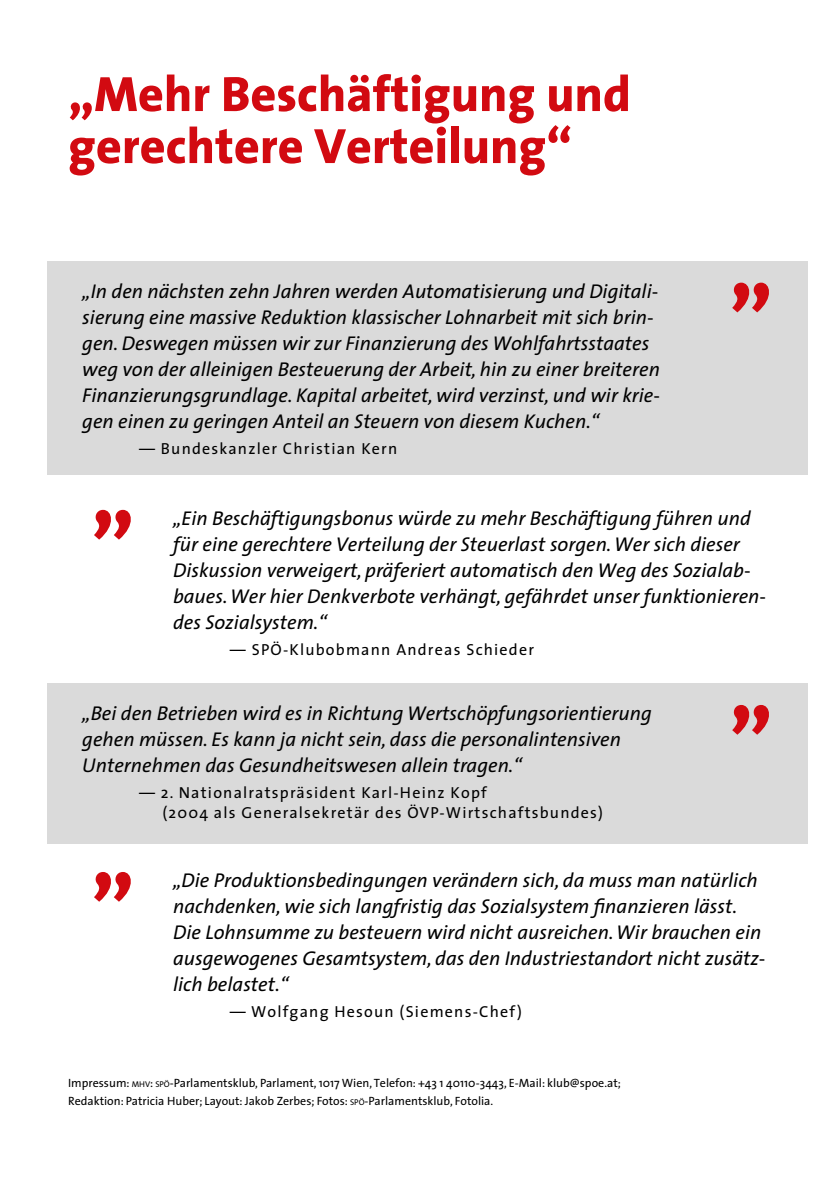
<style>
.page{position:relative;width:840px;height:1191px;background:#fff}
.page>*{position:absolute;margin:0;border:0;box-sizing:border-box;transform-origin:0 0}
.t1{font:800 50px/52px "The Sans";color:#d20a11}
.t2{font:italic 20px/26px "The Sans";color:#000}
.t3{font:16px/20px "The Sans";letter-spacing:.075em;color:#000}
.t4{font:12px/18px "The Sans";color:#000}
.s1{font-size:8.4px}
</style>
<div class="page">
<div style="left:47px;top:261px;width:760px;height:214px;background:#dadada"></div>
<div style="left:47px;top:683px;width:760px;height:160px;background:#dadada"></div>
<svg style="left:94px;top:872px;width:37px;height:29px"></svg>
<svg style="left:732px;top:705px;width:37px;height:29px"></svg>
<svg style="left:94px;top:510px;width:37px;height:29px"></svg>
<svg style="left:732px;top:283px;width:37px;height:29px"></svg>
<h1 class="t1" style="left:68px;top:67px;width:564px">„Mehr Beschäftigung und gerechtere Verteilung“</h1>
<p class="t2" style="left:82px;top:277px;width:579px">„In den nächsten zehn Jahren werden Automatisierung und Digitali&shy;sierung eine massive Reduktion klassischer Lohnarbeit mit sich brin&shy;gen. Deswegen müssen wir zur Finanzierung des Wohlfahrtsstaates weg von der alleinigen Besteuerung der Arbeit, hin zu einer breiteren Finanzierungsgrundlage. Kapital arbeitet, wird verzinst, und wir krie&shy;gen einen zu geringen Anteil an Steuern von diesem Kuchen.“</p>
<p class="t3" style="left:139px;top:438px;width:260px">— Bundeskanzler Christian Kern</p>
<p class="t2" style="left:173px;top:504px;width:594px">„Ein Beschäftigungsbonus würde zu mehr Beschäftigung führen und für eine gerechtere Verteilung der Steuerlast sorgen. Wer sich dieser Diskussion verweigert, präferiert automatisch den Weg des Sozialab&shy;baues. Wer hier Denkverbote verhängt, gefährdet unser funktionieren&shy;des Sozialsystem.“</p>
<p class="t3" style="left:230px;top:639px;width:305px">— SPÖ-Klubobmann Andreas Schieder</p>
<p class="t2" style="left:82px;top:699px;width:570px">„Bei den Betrieben wird es in Richtung Wertschöpfungsorientierung gehen müssen. Es kann ja nicht sein, dass die personalintensiven<br>Unternehmen das Gesundheitswesen allein tragen.“</p>
<p class="t3" style="left:162px;top:782px;width:441px;text-indent:-23px">— 2. Nationalratspräsident Karl-Heinz Kopf<br>(2004 als Generalsekretär des ÖVP-Wirtschaftsbundes)</p>
<p class="t2" style="left:173px;top:866px;width:593px">„Die Produktionsbedingungen verändern sich, da muss man natürlich nachdenken, wie sich langfristig das Sozialsystem finanzieren lässt.<br>Die Lohnsumme zu besteuern wird nicht ausreichen. Wir brauchen ein ausgewogenes Gesamtsystem, das den Industriestandort nicht zusätz&shy;lich belastet.“</p>
<p class="t3" style="left:230px;top:1001px;width:293px">— Wolfgang Hesoun (Siemens-Chef)</p>
<p class="t4" style="left:68px;top:1073px;width:554px">Impressum: <span class="s1">MHV</span>: <span class="s1">SPÖ</span>-Parlamentsklub, Parlament, 1017 Wien, Telefon: +43 1 40110-3443, E-Mail: klub@spoe.at;<br>Redaktion: Patricia Huber; Layout: Jakob Zerbes; Fotos: <span class="s1">SPÖ</span>-Parlamentsklub, Fotolia.</p>
</div>
